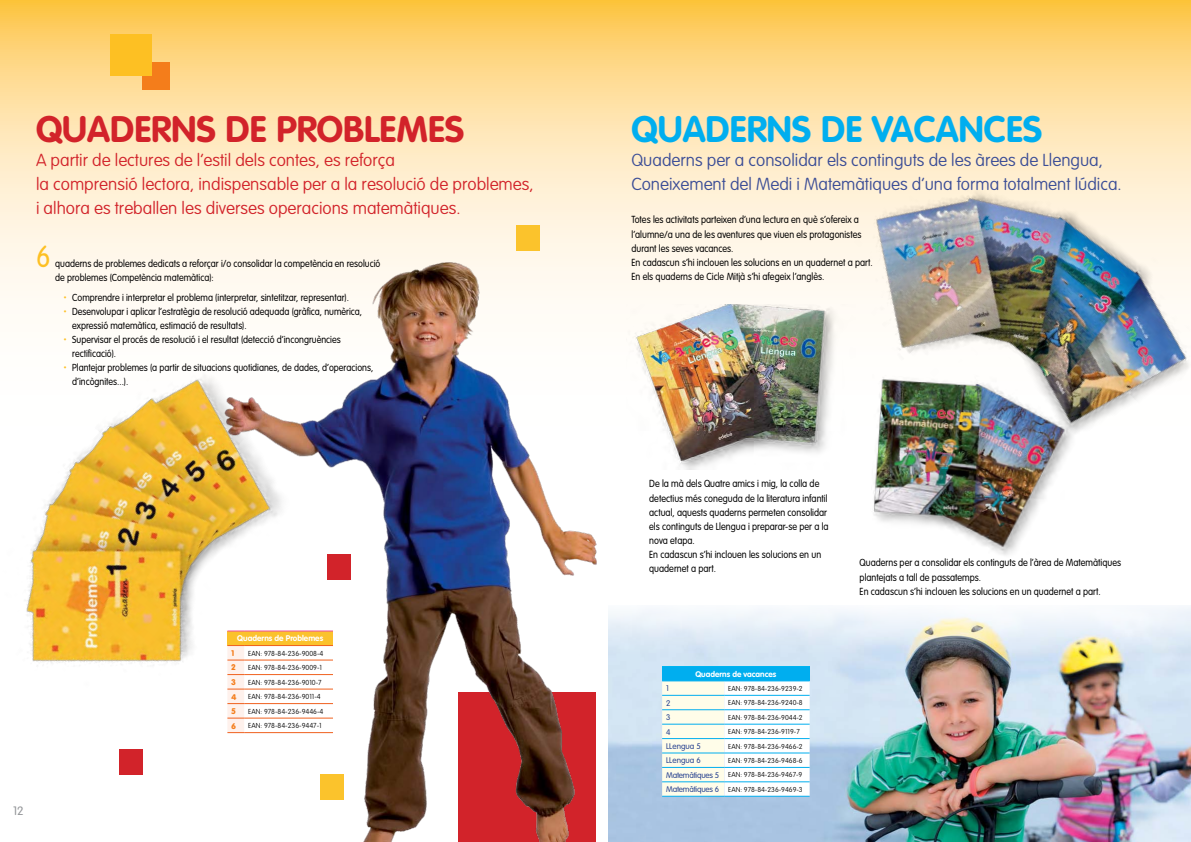
<style>
.page{position:relative;width:1191px;height:842px;background:#fff}
.page>*{position:absolute;margin:0;border:0;box-sizing:border-box;transform-origin:0 0}
.t1{font:700 36.4px "VAG Rounded";color:#d2232a}
.t2{font:700 36.4px "VAG Rounded";color:#00aeef}
.t3{font:300 30px "VAG Rounded";color:#fdc023;scale:.9 1}
.t4{font:100 17.2px/24px "VAG Rounded";color:#d2232a}
.t5{font:100 17.2px/24.2px "VAG Rounded";color:#3b4d96}
.t6{font:300 12px "VAG Rounded";color:#939598}
.t7{font:300 10.1px/14.1px "VAG Rounded";color:#000;scale:.9 1}
.t8{font:300 10px/14px "VAG Rounded";color:#000;scale:.9 1}
.t9{font:700 8.2px "VAG Rounded";color:#fff}
.t10{font:900 8.2px "VAG Rounded";color:#f47d1b}
.t11{font:300 8.1px "VAG Rounded";color:#25408f}
.t12{font:700 8.1px "VAG Rounded";color:#fff}
.t13{font:100 7.1px/14.4px "VAG Rounded";color:#000;text-align:justify}
.s1{font-weight:300;font-size:8.1px;color:#25408f}
</style>
<div class="page">
<svg style="left:0;top:1px;width:1190px;height:303px;background:#fee0a0"></svg>
<img style="left:187px;top:172px;width:419px;height:670px">
<div style="left:142px;top:62px;width:28px;height:28px;background:#f47d1b"></div>
<div style="left:110px;top:34px;width:42px;height:42px;background:#fdc023"></div>
<img style="left:26px;top:327px;width:327px;height:422px">
<div style="left:227px;top:631px;width:106px;height:14px;background:#fbc22c"></div>
<svg style="left:227px;top:631px;width:17px;height:1px"></svg>
<hr style="left:244px;top:631px;width:89px;height:1px;background:#ee4d9b">
<hr style="left:244px;top:645px;width:89px;height:1px;background:#f0611f">
<hr style="left:244px;top:660px;width:89px;height:1px;background:#f0611f">
<hr style="left:244px;top:674px;width:89px;height:1px;background:#f0611f">
<hr style="left:244px;top:689px;width:89px;height:1px;background:#f0611f">
<hr style="left:244px;top:703px;width:89px;height:1px;background:#f0611f">
<hr style="left:244px;top:718px;width:89px;height:1px;background:#f0611f">
<svg style="left:227px;top:645px;width:17px;height:88px"></svg>
<hr style="left:244px;top:732px;width:89px;height:1px;background:#f0611f">
<div style="left:119px;top:749px;width:24px;height:25px;background:#d2232a"></div>
<div style="left:327px;top:554px;width:23px;height:26px;background:#d2232a"></div>
<div style="left:320px;top:774px;width:24px;height:26px;background:#fbc32c"></div>
<div style="left:516px;top:225px;width:24px;height:26px;background:#fbc32c"></div>
<img style="left:608px;top:607px;width:582px;height:235px">
<div style="left:662px;top:666px;width:147px;height:15px;background:#00aeef"></div>
<svg style="left:662px;top:682px;width:147px;height:114px"></svg>
<hr style="left:662px;top:666px;width:62px;height:1px;background:#00b6f1">
<hr style="left:724px;top:666px;width:85px;height:1px;background:#00b6f1">
<hr style="left:662px;top:681px;width:62px;height:1px;background:#00aeef">
<hr style="left:724px;top:681px;width:85px;height:1px;background:#00aeef">
<hr style="left:662px;top:695px;width:62px;height:1px;background:#00aeef">
<hr style="left:724px;top:695px;width:85px;height:1px;background:#00aeef">
<hr style="left:662px;top:709px;width:62px;height:1px;background:#00aeef">
<hr style="left:724px;top:709px;width:85px;height:1px;background:#00aeef">
<hr style="left:662px;top:724px;width:62px;height:1px;background:#00aeef">
<hr style="left:724px;top:724px;width:85px;height:1px;background:#00aeef">
<hr style="left:662px;top:738px;width:62px;height:1px;background:#00aeef">
<hr style="left:724px;top:738px;width:85px;height:1px;background:#00aeef">
<hr style="left:662px;top:753px;width:62px;height:1px;background:#00aeef">
<hr style="left:724px;top:753px;width:85px;height:1px;background:#00aeef">
<hr style="left:662px;top:767px;width:62px;height:1px;background:#00aeef">
<hr style="left:724px;top:767px;width:85px;height:1px;background:#00aeef">
<hr style="left:662px;top:782px;width:62px;height:1px;background:#00aeef">
<hr style="left:724px;top:782px;width:85px;height:1px;background:#00aeef">
<hr style="left:662px;top:796px;width:62px;height:1px;background:#00aeef">
<hr style="left:724px;top:796px;width:85px;height:1px;background:#00aeef">
<img style="left:804px;top:84px;width:386px;height:345px">
<img style="left:626px;top:304px;width:229px;height:166px">
<img style="left:870px;top:374px;width:213px;height:181px">
<h1 class="t1" style="left:36px;top:108px;width:430px">QUADERNS DE PROBLEMES</h1>
<h3 class="t4" style="left:36px;top:148px;width:499px">A partir de lectures de l’estil dels contes, es reforça<br>la comprensió lectora, indispensable per a la resolució de problemes, i alhora es treballen les diverses operacions matemàtiques.</h3>
<h2 class="t3" style="left:36px;top:240px;width:18px">6</h2>
<p class="t8" style="left:55px;top:257px;width:363px">quaderns de problemes dedicats a reforçar i/o consolidar la competència en resolució de problemes (Competència matemàtica):</p>
<p class="t8" style="left:72px;top:290px;width:336px">Comprendre i interpretar el problema (interpretar, sintetitzar, representar).<br>Desenvolupar i aplicar l’estratègia de resolució adequada (gràfica, numèrica, expressió matemàtica, estimació de resultats).<br>Supervisar el procés de resolució i el resultat (detecció d’incongruències rectificació).<br>Plantejar problemes (a partir de situacions quotidianes, de dades, d’operacions, d’incògnites...).</p>
<p class="t6" style="left:13px;top:804px;width:12px">12</p>
<p class="t9" style="left:237px;top:634px;width:87px">Quaderns de Problemes</p>
<p class="t10" style="left:231px;top:648px;width:4px">1</p>
<p class="t13" style="left:248px;top:646px;width:77px">EAN: 978-84-236-9008-4</p>
<p class="t10" style="left:231px;top:663px;width:6px">2</p>
<p class="t13" style="left:248px;top:660px;width:75px">EAN: 978-84-236-9009-1</p>
<p class="t10" style="left:231px;top:677px;width:6px">3</p>
<p class="t13" style="left:248px;top:675px;width:75px">EAN: 978-84-236-9010-7</p>
<p class="t10" style="left:231px;top:692px;width:6px">4</p>
<p class="t13" style="left:248px;top:689px;width:74px">EAN: 978-84-236-9011-4</p>
<p class="t10" style="left:231px;top:706px;width:6px">5</p>
<p class="t13" style="left:248px;top:704px;width:77px">EAN: 978-84-236-9446-4</p>
<p class="t10" style="left:231px;top:721px;width:6px">6</p>
<p class="t13" style="left:248px;top:718px;width:75px">EAN: 978-84-236-9447-1</p>
<h1 class="t2" style="left:631px;top:108px;width:412px">QUADERNS DE VACANCES</h1>
<h3 class="t5" style="left:631px;top:148px;width:492px">Quaderns per a consolidar els continguts de les àrees de Llengua,<br>Coneixement del Medi i Matemàtiques d’una forma totalment lúdica.</h3>
<p class="t7" style="left:631px;top:213px;width:269px">Totes les activitats parteixen d’una lectura en què s’ofereix a l’alumne/a una de les aventures que viuen els protagonistes durant les seves vacances.<br>En cadascun s’hi inclouen les solucions en un quadernet a part.<br>En els quaderns de Cicle Mitjà s’hi afegeix l’anglès.</p>
<p class="t7" style="left:649px;top:477px;width:201px">De la mà dels Quatre amics i mig, la colla de detectius més coneguda de la literatura infantil actual, aquests quaderns permeten consolidar els continguts de Llengua i preparar-se per a la nova etapa.<br>En cadascun s’hi inclouen les solucions en un quadernet a part.</p>
<p class="t12" style="left:695px;top:669px;width:82px">Quaderns de vacances</p>
<p class="t11" style="left:666px;top:684px;width:4px">1</p>
<p class="t13" style="left:728px;top:681px;width:76px">EAN: 978-84-236-9239-2</p>
<p class="t11" style="left:666px;top:698px;width:6px">2</p>
<p class="t13" style="left:728px;top:696px;width:76px">EAN: 978-84-236-9240-8</p>
<p class="t11" style="left:666px;top:713px;width:6px">3</p>
<p class="t13" style="left:728px;top:710px;width:76px">EAN: 978-84-236-9044-2</p>
<p class="t11" style="left:666px;top:727px;width:6px">4</p>
<p class="t13" style="left:728px;top:724px;width:73px">EAN: 978-84-236-9119-7</p>
<p class="t11" style="left:666px;top:741px;width:36px">LLengua 5</p>
<p class="t13" style="left:728px;top:739px;width:76px">EAN: 978-84-236-9466-2</p>
<p class="t11" style="left:666px;top:756px;width:36px">LLengua 6</p>
<p class="t13" style="left:666px;top:753px;width:138px;text-indent:62px">EAN: 978-84-236-9468-6<br><span class="s1">Matemàtiques 5</span> EAN: 978-84-236-9467-9<br><span class="s1">Matemàtiques 6</span> EAN: 978-84-236-9469-3</p>
<p class="t7" style="left:859px;top:556px;width:292px">Quaderns per a consolidar els continguts de l’àrea de Matemàtiques plantejats a tall de passatemps.<br>En cadascun s’hi inclouen les solucions en un quadernet a part.</p>
</div>
